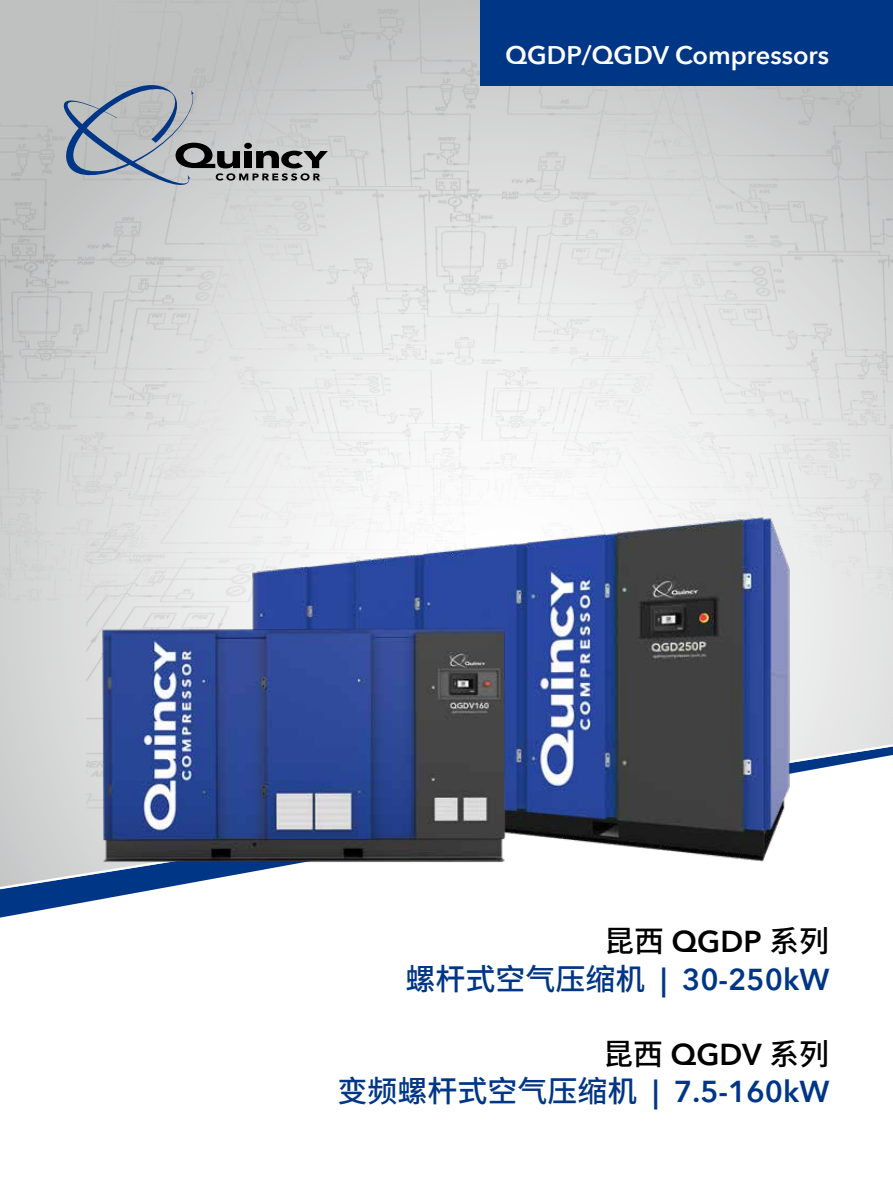
<style>
.page{position:relative;width:893px;height:1191px;background:#fff}
.page>*{position:absolute;margin:0;border:0;box-sizing:border-box;transform-origin:0 0}
.t1{font:500 30px/37.5px "Source Han Sans CN";color:#003686;text-align:right}
.t2{font:600 30px "Avenir Next LT Pro";color:#003686}
.t3{font:500 30px "Source Han Sans CN";color:#000}
.t4{font:600 25.5px "Avenir Next";color:#fff}
.s1{font-family:"Avenir Next LT Pro";font-weight:600}
.s2{font-family:"Source Han Sans CN";font-weight:500}
.s3{color:#000}
.s4{font-family:"Avenir Next LT Pro";font-weight:600;color:#000}
</style>
<div class="page">
<img style="left:0;top:0;width:893px;height:741px">
<svg style="left:0;top:892px;width:140px;height:25px"></svg>
<svg style="left:0;top:741px;width:893px;height:151px"></svg>
<div style="left:480px;top:0;width:413px;height:85px;background:#003686"></div>
<img style="left:249px;top:515px;width:545px;height:349px">
<img style="left:99px;top:625px;width:409px;height:239px">
<p class="t4" style="left:505px;top:34px;width:325px">QGDP/QGDV Compressors</p>
<p class="t3" style="left:604px;top:924px;width:226px">昆西 <span class="s1">QGDP</span> 系列</p>
<p class="t2" style="left:405px;top:961px;width:426px"><span class="s2">螺杆式空气压缩机</span> | 30-250kW</p>
<p class="t1" style="left:338px;top:1035px;width:493px"><span class="s3">昆西</span> <span class="s4">QGDV</span> <span class="s3">系列<br></span>变频螺杆式空气压缩机 <span class="s1">| 7.5-160kW</span></p>
</div>
